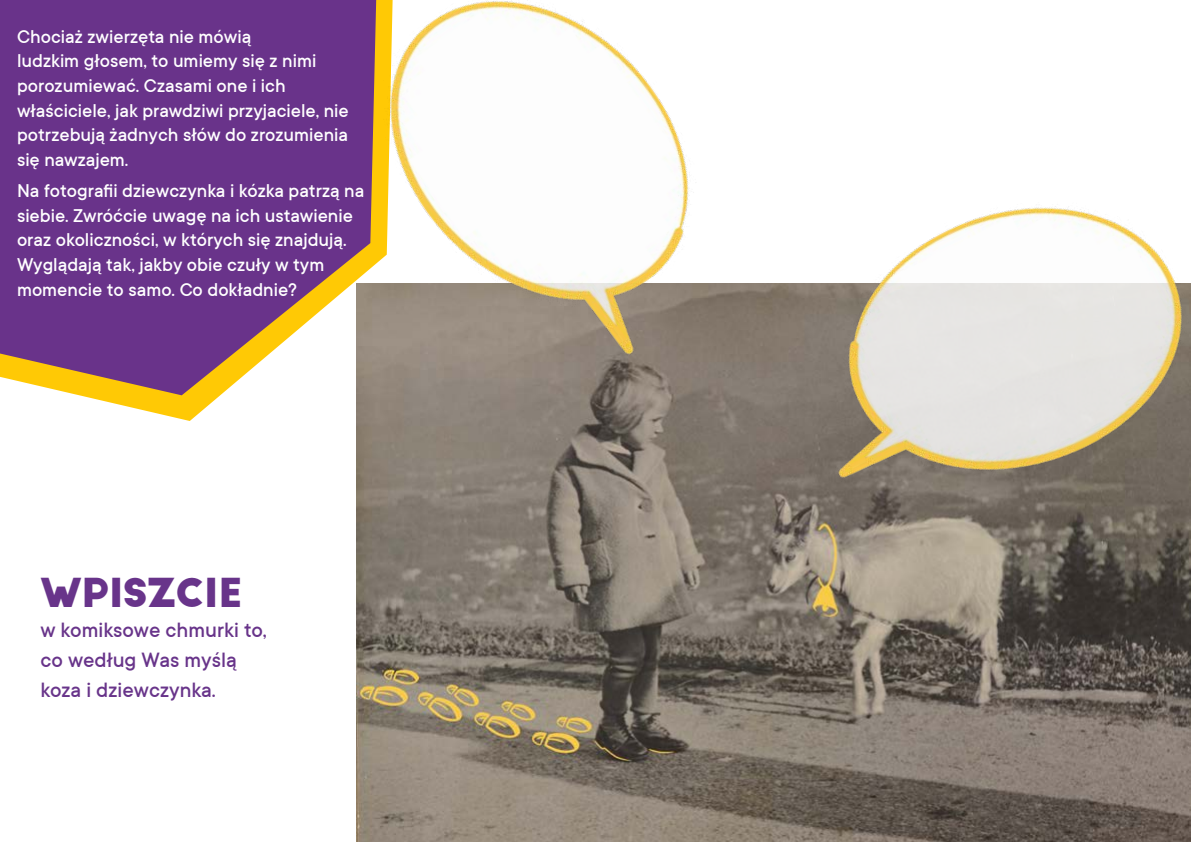
<style>
.page{position:relative;width:1191px;height:842px;background:#fff}
.page>*{position:absolute;margin:0;border:0;box-sizing:border-box;transform-origin:0 0}
.t1{font:700 39px "Big John PRO";color:#68348a}
.t2{font:500 23px/30px "TT Commons";color:#68348a}
.t3{font:500 20.6px/24.7px "TT Commons";color:#fff}
</style>
<div class="page">
<svg style="left:78px;top:395px;width:78px;height:18px"></svg>
<div style="left:0;top:0;width:156px;height:395px;background:#69338a"></div>
<img style="left:356px;top:629px;width:834px;height:213px">
<img style="left:978px;top:206px;width:213px;height:423px">
<img style="left:156px;top:0;width:822px;height:725px">
<p class="t3" style="left:17px;top:24px;width:333px">Chociaż zwierzęta nie mówią<br>ludzkim głosem, to umiemy się z nimi porozumiewać. Czasami one i ich właściciele, jak prawdziwi przyjaciele, nie potrzebują żadnych słów do zrozumienia się nawzajem.</p>
<p class="t3" style="left:17px;top:178px;width:349px">Na fotografii dziewczynka i kózka patrzą na siebie. Zwróćcie uwagę na ich ustawienie oraz okoliczności, w których się znajdują.<br>Wyglądają tak, jakby obie czuły w tym momencie to samo. Co dokładnie?</p>
<h1 class="t1" style="left:40px;top:569px;width:204px">WPISZCIE</h1>
<p class="t2" style="left:40px;top:615px;width:228px">w komiksowe chmurki to, co według Was myślą koza i dziewczynka.</p>
</div>
